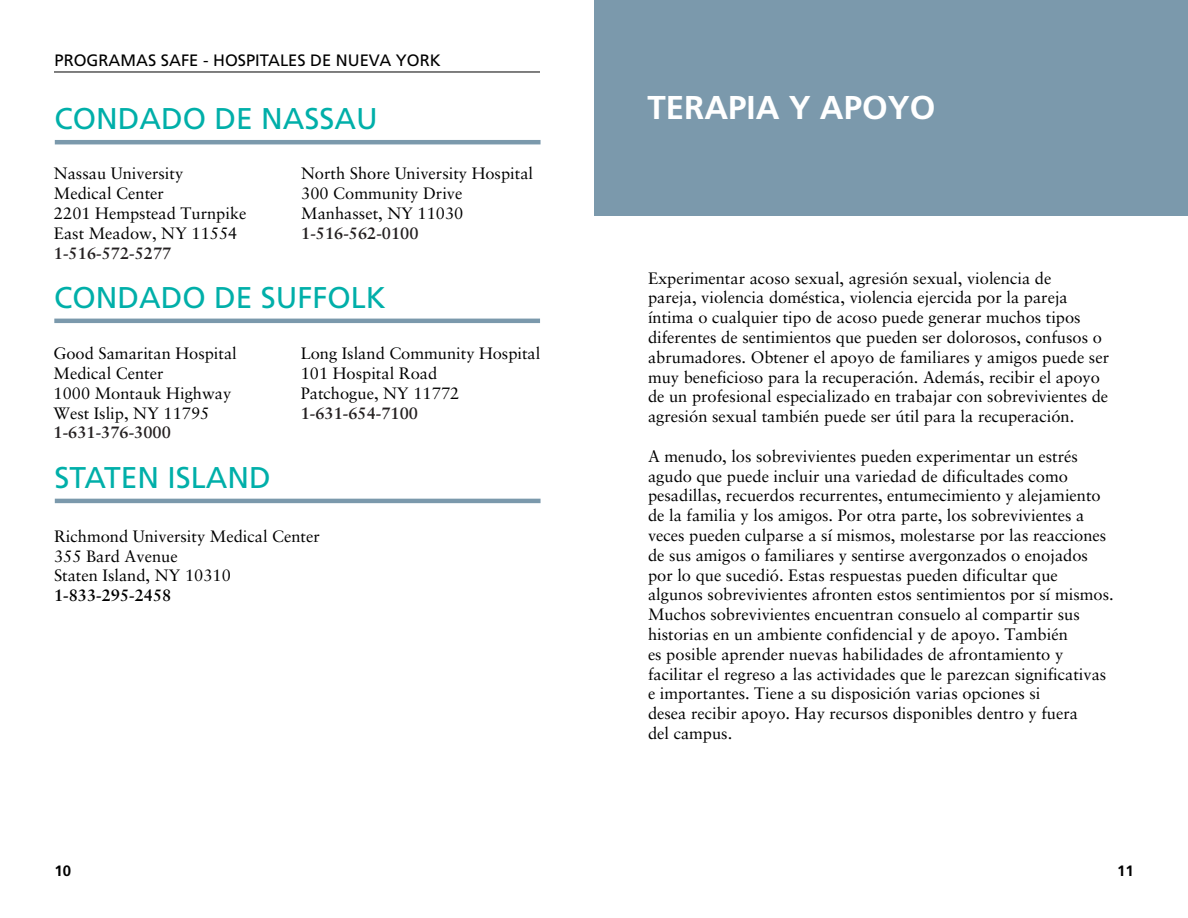
<style>
.page{position:relative;width:1188px;height:918px;background:#fff}
.page>*{position:absolute;margin:0;border:0;box-sizing:border-box;transform-origin:0 0}
.t1{font:700 33px "Frutiger";color:#fff}
.t2{font:30px "Frutiger";color:#00afa9}
.t3{font:16.5px/19.8px "Sabon";color:#000}
.t4{font:700 16.5px "Sabon";color:#231f20}
.t5{font:16.5px "Frutiger";color:#000}
.t6{font:700 16.5px "Sabon";color:#000}
.t7{font:700 15px "Frutiger";color:#000}
</style>
<div class="page">
<div style="left:594px;top:0;width:594px;height:216px;background:#7b99ac"></div>
<hr style="left:54px;top:72px;width:486px;height:1px;background:#000">
<hr style="left:54px;top:319px;width:486px;height:4px;background:#7b99ac">
<hr style="left:55px;top:140px;width:486px;height:4px;background:#7b99ac">
<hr style="left:55px;top:499px;width:486px;height:4px;background:#7b99ac">
<p class="t5" style="left:55px;top:51px;width:388px">PROGRAMAS SAFE - HOSPITALES DE NUEVA YORK</p>
<h2 class="t2" style="left:55px;top:101px;width:325px">CONDADO DE NASSAU</h2>
<p class="t3" style="left:54px;top:164px;width:194px">Nassau University<br>Medical Center<br>2201 Hempstead Turnpike<br>East Meadow, NY 11554</p>
<p class="t4" style="left:54px;top:243px;width:119px">1-516-572-5277</p>
<p class="t3" style="left:301px;top:164px;width:233px">North Shore University Hospital<br>300 Community Drive<br>Manhasset, NY 11030</p>
<p class="t4" style="left:301px;top:223px;width:119px">1-516-562-0100</p>
<h2 class="t2" style="left:54px;top:280px;width:333px">CONDADO DE SUFFOLK</h2>
<p class="t3" style="left:54px;top:343px;width:185px">Good Samaritan Hospital<br>Medical Center<br>1000 Montauk Highway<br>West Islip, NY 11795</p>
<p class="t4" style="left:54px;top:423px;width:119px">1-631-376-3000</p>
<h2 class="t2" style="left:55px;top:460px;width:218px">STATEN ISLAND</h2>
<p class="t3" style="left:301px;top:343px;width:241px">Long Island Community Hospital<br>101 Hospital Road<br>Patchogue, NY 11772</p>
<p class="t4" style="left:301px;top:403px;width:119px">1-631-654-7100</p>
<p class="t3" style="left:54px;top:526px;width:267px">Richmond University Medical Center<br>355 Bard Avenue<br>Staten Island, NY 10310</p>
<p class="t6" style="left:54px;top:586px;width:119px">1-833-295-2458</p>
<p class="t7" style="left:55px;top:862px;width:18px">10</p>
<h1 class="t1" style="left:648px;top:88px;width:289px">TERAPIA Y APOYO</h1>
<p class="t3" style="left:648px;top:268px;width:463px">Experimentar acoso sexual, agresión sexual, violencia de<br>pareja, violencia doméstica, violencia ejercida por la pareja íntima o cualquier tipo de acoso puede generar muchos tipos diferentes de sentimientos que pueden ser dolorosos, confusos o abrumadores. Obtener el apoyo de familiares y amigos puede ser muy beneficioso para la recuperación. Además, recibir el apoyo de un profesional especializado en trabajar con sobrevivientes de agresión sexual también puede ser útil para la recuperación.</p>
<p class="t3" style="left:648px;top:446px;width:467px">A menudo, los sobrevivientes pueden experimentar un estrés agudo que puede incluir una variedad de dificultades como pesadillas, recuerdos recurrentes, entumecimiento y alejamiento de la familia y los amigos. Por otra parte, los sobrevivientes a veces pueden culparse a sí mismos, molestarse por las reacciones de sus amigos o familiares y sentirse avergonzados o enojados por lo que sucedió. Estas respuestas pueden dificultar que algunos sobrevivientes afronten estos sentimientos por sí mismos.<br>Muchos sobrevivientes encuentran consuelo al compartir sus historias en un ambiente confidencial y de apoyo. También<br>es posible aprender nuevas habilidades de afrontamiento y facilitar el regreso a las actividades que le parezcan significativas e importantes. Tiene a su disposición varias opciones si<br>desea recibir apoyo. Hay recursos disponibles dentro y fuera<br>del campus.</p>
<p class="t7" style="left:1117px;top:862px;width:18px">11</p>
</div>
